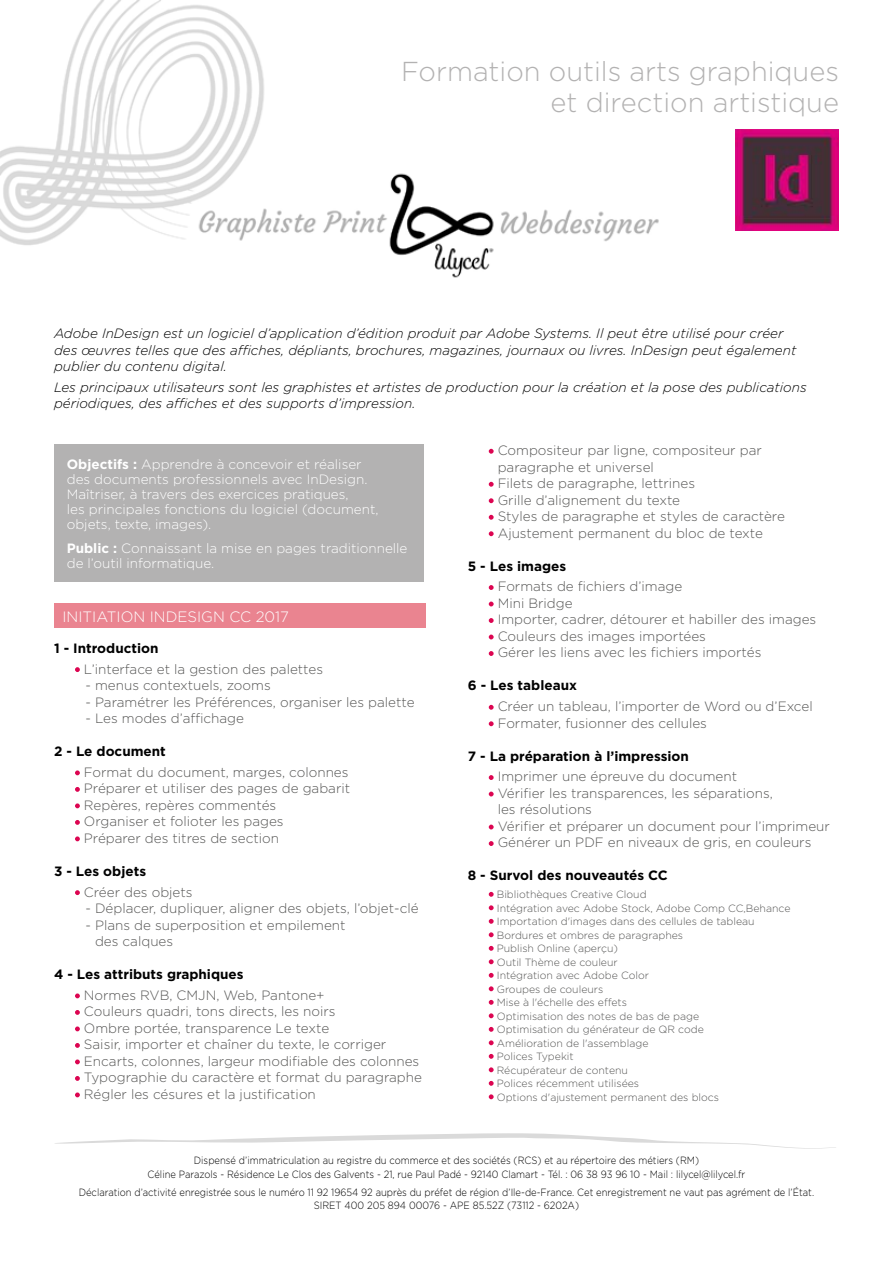
<style>
.page{position:relative;width:893px;height:1263px;background:#fff}
.page>*{position:absolute;margin:0;border:0;box-sizing:border-box;transform-origin:0 0}
.t1{font:300 27.3px/31.5px "Gotham";color:#b3b2b2;text-align:right}
.t2{font:300 15px "Gotham";color:#fff}
.t3{font:300 13.5px/16.5px "Gotham";color:#575756}
.t4{font:italic 300 13.5px/16.5px "Gotham";color:#000}
.t5{font:300 13.5px/15px "Gotham";color:#fff}
.t6{font:700 13.5px "Gotham";color:#000}
.t7{font:300 10.5px/13.5px "Gotham";color:#575756}
.t8{font:300 10.5px/13.5px "Gotham";color:#000;text-align:center;scale:.9 1}
.s1{font-weight:700}
</style>
<div class="page">
<img style="left:0;top:0;width:839px;height:278px">
<svg style="left:55px;top:1133px;width:781px;height:16px"></svg>
<div style="left:54px;top:444px;width:370px;height:137px;background:#b3b2b2"></div>
<div style="left:54px;top:603px;width:371px;height:25px;background:#ea8490"></div>
<svg style="left:75px;top:667px;width:5px;height:5px"></svg>
<svg style="left:75px;top:770px;width:5px;height:5px"></svg>
<svg style="left:75px;top:787px;width:5px;height:5px"></svg>
<svg style="left:75px;top:803px;width:5px;height:5px"></svg>
<svg style="left:75px;top:820px;width:5px;height:5px"></svg>
<svg style="left:75px;top:836px;width:5px;height:5px"></svg>
<svg style="left:75px;top:890px;width:5px;height:5px"></svg>
<svg style="left:75px;top:993px;width:5px;height:5px"></svg>
<svg style="left:75px;top:1010px;width:5px;height:5px"></svg>
<svg style="left:75px;top:1026px;width:5px;height:5px"></svg>
<svg style="left:75px;top:1043px;width:5px;height:5px"></svg>
<svg style="left:75px;top:1059px;width:5px;height:5px"></svg>
<svg style="left:75px;top:1076px;width:5px;height:5px"></svg>
<svg style="left:75px;top:1092px;width:5px;height:5px"></svg>
<svg style="left:489px;top:449px;width:5px;height:5px"></svg>
<svg style="left:489px;top:482px;width:5px;height:5px"></svg>
<svg style="left:489px;top:498px;width:5px;height:5px"></svg>
<svg style="left:489px;top:515px;width:5px;height:5px"></svg>
<svg style="left:489px;top:531px;width:5px;height:5px"></svg>
<svg style="left:489px;top:585px;width:5px;height:5px"></svg>
<svg style="left:489px;top:602px;width:5px;height:4px"></svg>
<svg style="left:489px;top:618px;width:5px;height:5px"></svg>
<svg style="left:489px;top:635px;width:5px;height:4px"></svg>
<svg style="left:489px;top:651px;width:5px;height:5px"></svg>
<svg style="left:489px;top:705px;width:5px;height:5px"></svg>
<svg style="left:489px;top:721px;width:5px;height:5px"></svg>
<svg style="left:489px;top:775px;width:5px;height:5px"></svg>
<svg style="left:489px;top:792px;width:5px;height:4px"></svg>
<svg style="left:489px;top:825px;width:5px;height:4px"></svg>
<svg style="left:489px;top:841px;width:5px;height:5px"></svg>
<svg style="left:489px;top:892px;width:5px;height:5px"></svg>
<svg style="left:489px;top:905px;width:5px;height:5px"></svg>
<svg style="left:489px;top:919px;width:5px;height:5px"></svg>
<svg style="left:489px;top:932px;width:5px;height:5px"></svg>
<svg style="left:489px;top:946px;width:5px;height:5px"></svg>
<svg style="left:489px;top:959px;width:5px;height:5px"></svg>
<svg style="left:489px;top:973px;width:5px;height:5px"></svg>
<svg style="left:489px;top:986px;width:5px;height:5px"></svg>
<svg style="left:489px;top:1000px;width:5px;height:5px"></svg>
<svg style="left:489px;top:1013px;width:5px;height:5px"></svg>
<svg style="left:489px;top:1027px;width:5px;height:5px"></svg>
<svg style="left:489px;top:1040px;width:5px;height:5px"></svg>
<svg style="left:489px;top:1054px;width:5px;height:5px"></svg>
<svg style="left:489px;top:1067px;width:5px;height:5px"></svg>
<svg style="left:489px;top:1081px;width:5px;height:5px"></svg>
<svg style="left:489px;top:1094px;width:5px;height:5px"></svg>
<img style="left:736px;top:130px;width:103px;height:100px">
<h1 class="t1" style="left:401px;top:55px;width:439px">Formation outils arts graphiques et direction artistique</h1>
<p class="t4" style="left:54px;top:325px;width:744px">Adobe InDesign est un logiciel d’application d’édition produit par Adobe Systems. Il peut être utilisé pour créer des œuvres telles que des affiches, dépliants, brochures, magazines, journaux ou livres. InDesign peut également publier du contenu digital.</p>
<p class="t4" style="left:54px;top:379px;width:754px">Les principaux utilisateurs sont les graphistes et artistes de production pour la création et la pose des publications périodiques, des affiches et des supports d’impression.</p>
<p class="t5" style="left:67px;top:456px;width:313px"><span class="s1">Objectifs :</span> Apprendre à concevoir et réaliser des documents professionnels avec InDesign.<br>Maîtriser, à travers des exercices pratiques,<br>les principales fonctions du logiciel (document, objets, texte, images).</p>
<p class="t5" style="left:67px;top:540px;width:342px"><span class="s1">Public :</span> Connaissant la mise en pages traditionnelle de l’outil informatique.</p>
<p class="t2" style="left:63px;top:607px;width:228px">INITIATION INDESIGN CC 2017</p>
<p class="t6" style="left:54px;top:639px;width:106px">1 - Introduction</p>
<p class="t3" style="left:84px;top:660px;width:241px">L’interface et la gestion des palettes</p>
<p class="t3" style="left:85px;top:677px;width:187px">- menus contextuels, zooms</p>
<p class="t3" style="left:85px;top:693px;width:331px">- Paramétrer les Préférences, organiser les palette</p>
<p class="t3" style="left:85px;top:710px;width:160px">- Les modes d’affichage</p>
<p class="t6" style="left:54px;top:742px;width:113px">2 - Le document</p>
<p class="t3" style="left:84px;top:763px;width:268px">Format du document, marges, colonnes Préparer et utiliser des pages de gabarit Repères, repères commentés<br>Organiser et folioter les pages<br>Préparer des titres de section</p>
<p class="t6" style="left:54px;top:862px;width:94px">3 - Les objets</p>
<p class="t3" style="left:84px;top:883px;width:110px">Créer des objets</p>
<p class="t3" style="left:85px;top:900px;width:335px">- Déplacer, dupliquer, aligner des objets, l’objet‑clé</p>
<p class="t3" style="left:95px;top:916px;width:252px;text-indent:-10px">- Plans de superposition et empilement des calques</p>
<p class="t6" style="left:54px;top:965px;width:191px">4 - Les attributs graphiques</p>
<p class="t3" style="left:84px;top:986px;width:339px">Normes RVB, CMJN, Web, Pantone+<br>Couleurs quadri, tons directs, les noirs<br>Ombre portée, transparence Le texte<br>Saisir, importer et chaîner du texte, le corriger Encarts, colonnes, largeur modifiable des colonnes Typographie du caractère et format du paragraphe Régler les césures et la justification</p>
<p class="t3" style="left:498px;top:442px;width:289px">Compositeur par ligne, compositeur par paragraphe et universel<br>Filets de paragraphe, lettrines<br>Grille d’alignement du texte<br>Styles de paragraphe et styles de caractère Ajustement permanent du bloc de texte</p>
<p class="t6" style="left:468px;top:557px;width:100px">5 - Les images</p>
<p class="t3" style="left:498px;top:578px;width:320px">Formats de fichiers d’image<br>Mini Bridge<br>Importer, cadrer, détourer et habiller des images<br>Couleurs des images importées<br>Gérer les liens avec les fichiers importés</p>
<p class="t6" style="left:468px;top:677px;width:111px">6 - Les tableaux</p>
<p class="t3" style="left:498px;top:698px;width:316px">Créer un tableau, l’importer de Word ou d’Excel<br>Formater, fusionner des cellules</p>
<p class="t6" style="left:468px;top:747px;width:223px">7 - La préparation à l’impression</p>
<p class="t3" style="left:498px;top:768px;width:334px">Imprimer une épreuve du document<br>Vérifier les transparences, les séparations,<br>les résolutions<br>Vérifier et préparer un document pour l’imprimeur Générer un PDF en niveaux de gris, en couleurs</p>
<p class="t6" style="left:468px;top:867px;width:202px">8 - Survol des nouveautés CC</p>
<p class="t7" style="left:497px;top:887px;width:295px">Bibliothèques Creative Cloud<br>Intégration avec Adobe Stock, Adobe Comp CC,Behance<br>Importation d'images dans des cellules de tableau<br>Bordures et ombres de paragraphes<br>Publish Online (aperçu)<br>Outil Thème de couleur<br>Intégration avec Adobe Color<br>Groupes de couleurs<br>Mise à l'échelle des effets<br>Optimisation des notes de bas de page<br>Optimisation du générateur de QR code<br>Amélioration de l'assemblage<br>Polices Typekit<br>Récupérateur de contenu<br>Polices récemment utilisées<br>Options d'ajustement permanent des blocs</p>
<p class="t8" style="left:148px;top:1154px;width:666px">Dispensé d’immatriculation au registre du commerce et des sociétés (RCS) et au répertoire des métiers (RM)<br>Céline Parazols - Résidence Le Clos des Galvents - 21, rue Paul Padé - 92140 Clamart - Tél. : 06 38 93 96 10 - Mail : lilycel@lilycel.fr</p>
<p class="t8" style="left:79px;top:1185px;width:819px">Déclaration d’activité enregistrée sous le numéro 11 92 19654 92 auprès du préfet de région d’Ile-de-France. Cet enregistrement ne vaut pas agrément de l’État.<br>SIRET 400 205 894 00076 - APE 85.52Z (73112 - 6202A)</p>
</div>
